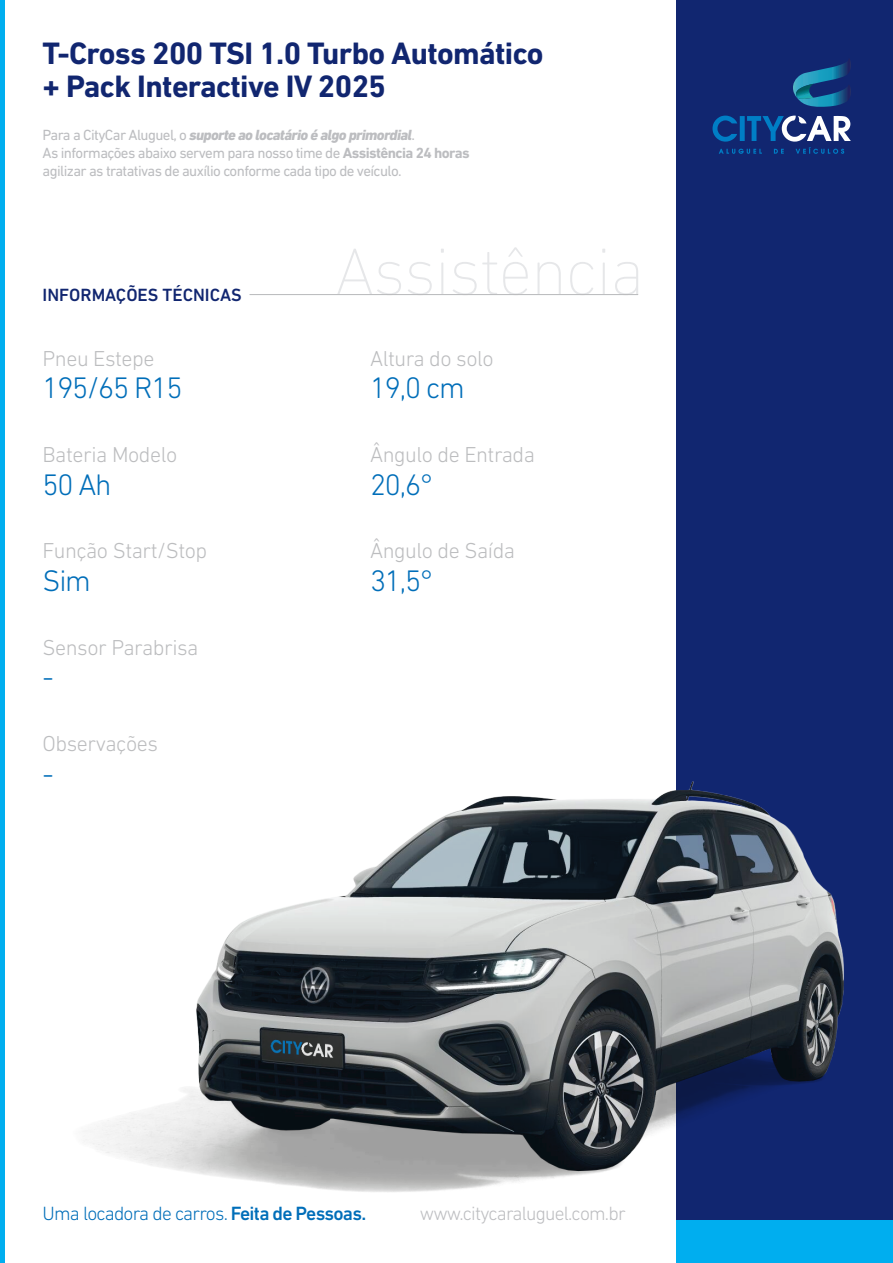
<style>
.page{position:relative;width:893px;height:1263px;background:#fff}
.page>*{position:absolute;margin:0;border:0;box-sizing:border-box;transform-origin:0 0}
.t1{font:200 67.5px "DIN Next LT Pro";letter-spacing:-.02em;color:#e6e7e9}
.t2{font:700 31.5px/32.4px "DIN Next LT Pro";letter-spacing:-.02em;color:#112670}
.t3{font:300 30.3px "DIN Next LT Pro";letter-spacing:-.04em;color:#006eb9}
.t4{font:300 22.05px "DIN Next LT Pro";letter-spacing:-.02em;color:#bcbdbf}
.t5{font:300 19.5px "DIN Next LT Pro";letter-spacing:-.04em;color:#006eb9}
.t6{font:300 19.5px "DIN Next LT Pro";letter-spacing:-.04em;color:#bcbdc0}
.t7{font:500 18px "DIN Next LT Pro";color:#112670}
.t8{font:15px/18px "DIN Next LT Pro";letter-spacing:-.04em;color:#bcbdc0}
.s1{font-weight:800;font-style:italic}
.s2{font-weight:700}
.s3{font-weight:500}
</style>
<div class="page">
<div style="left:676px;top:0;width:217px;height:1220px;background:#112670"></div>
<img style="left:4px;top:687px;width:840px;height:576px">
<hr style="left:0;top:0;width:4px;height:1263px;background:#00aeef">
<div style="left:676px;top:1220px;width:217px;height:43px;background:#00aeef"></div>
<hr style="left:250px;top:294px;width:388px;height:1px;background:#bcbdbf">
<svg style="left:793px;top:59px;width:58px;height:48px"></svg>
<svg style="left:712px;top:116px;width:139px;height:38px"></svg>
<h2 class="t2" style="left:43px;top:37px;width:502px">T-Cross 200 TSI 1.0 Turbo Automático + Pack Interactive IV 2025</h2>
<p class="t8" style="left:43px;top:125px;width:429px">Para a CityCar Aluguel, o <span class="s1">suporte ao locatário é algo primordial</span>.<br>As informações abaixo servem para nosso time de <span class="s2">Assistência 24 horas </span>agilizar as tratativas de auxílio conforme cada tipo de veículo.</p>
<p class="t7" style="left:43px;top:284px;width:201px">INFORMAÇÕES TÉCNICAS</p>
<h3 class="t4" style="left:43px;top:345px;width:113px">Pneu Estepe</h3>
<h3 class="t3" style="left:43px;top:371px;width:142px">195/65 R15</h3>
<h3 class="t4" style="left:43px;top:442px;width:136px">Bateria Modelo</h3>
<h3 class="t3" style="left:43px;top:467px;width:71px">50 Ah</h3>
<h3 class="t4" style="left:43px;top:538px;width:166px">Função Start/Stop</h3>
<h3 class="t3" style="left:43px;top:563px;width:50px">Sim</h3>
<h3 class="t4" style="left:43px;top:635px;width:158px">Sensor Parabrisa</h3>
<h3 class="t3" style="left:43px;top:660px;width:13px">-</h3>
<h3 class="t4" style="left:43px;top:731px;width:117px">Observações</h3>
<h3 class="t3" style="left:43px;top:756px;width:13px">-</h3>
<h1 class="t1" style="left:335px;top:233px;width:311px">Assistência</h1>
<h3 class="t4" style="left:370px;top:345px;width:125px">Altura do solo</h3>
<h3 class="t3" style="left:370px;top:371px;width:96px">19,0 cm</h3>
<h3 class="t4" style="left:370px;top:442px;width:167px">Ângulo de Entrada</h3>
<h3 class="t3" style="left:370px;top:467px;width:65px">20,6°</h3>
<h3 class="t4" style="left:370px;top:538px;width:147px">Ângulo de Saída</h3>
<h3 class="t3" style="left:370px;top:563px;width:65px">31,5°</h3>
<h3 class="t5" style="left:43px;top:1202px;width:325px">Uma locadora de carros. <span class="s3">Feita de Pessoas.</span></h3>
<h3 class="t6" style="left:420px;top:1202px;width:207px">www.citycaraluguel.com.br</h3>
</div>
